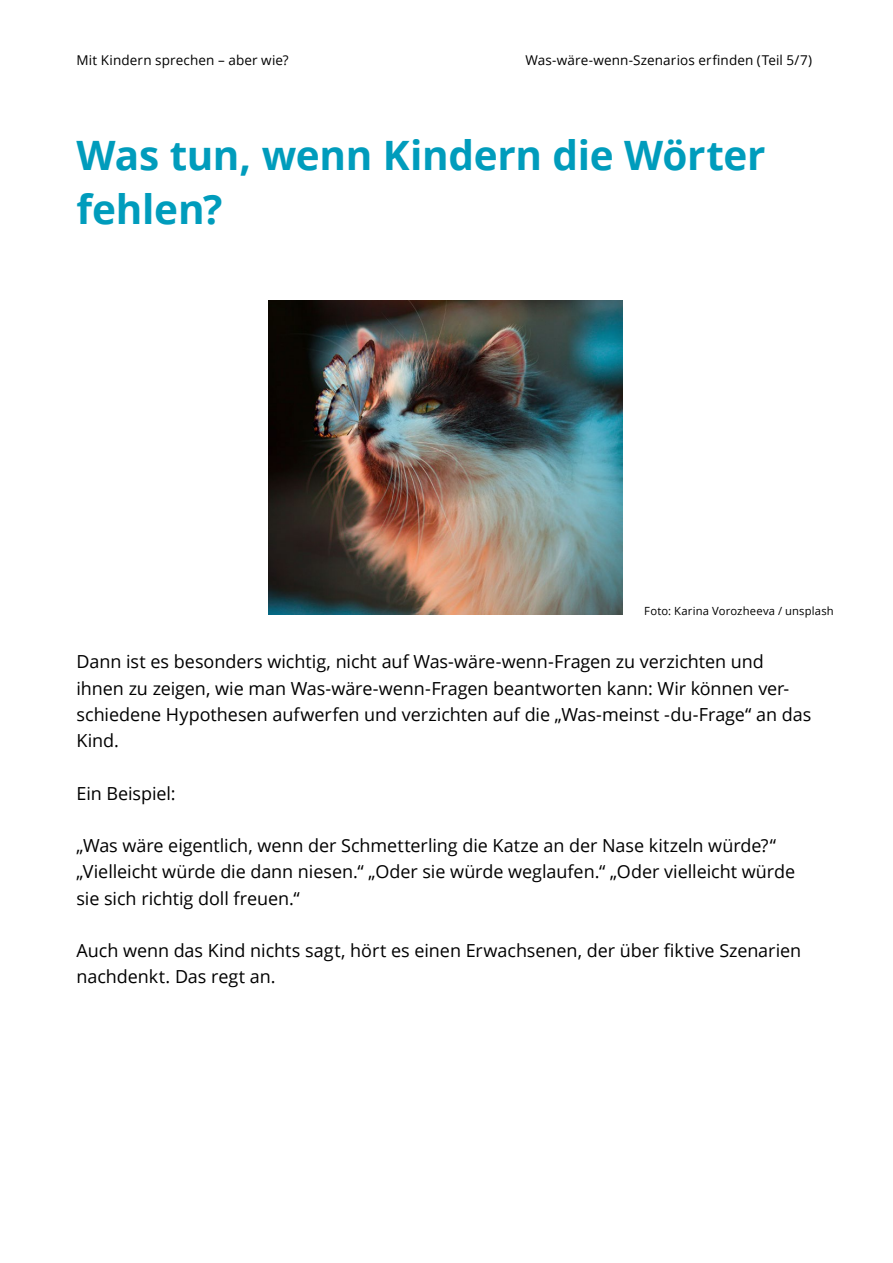
<style>
.page{position:relative;width:893px;height:1263px;background:#fff}
.page>*{position:absolute;margin:0;border:0;box-sizing:border-box;transform-origin:0 0}
.Überschrift_1{font:700 40.5px/54px "Open Sans";letter-spacing:-.01em;color:#009cbc}
.Grund_Text{font:18px/26.2px "Open Sans";letter-spacing:-.005em;color:#000}
.t1{font:13.5px "Open Sans";letter-spacing:.01em;color:#000}
.t2{font:11.25px "Open Sans";letter-spacing:.015em;color:#000}
</style>
<div class="page">
<img style="left:269px;top:301px;width:354px;height:313px">
<p class="t1" style="left:77px;top:50px;width:214px">Mit Kindern sprechen – aber wie?</p>
<p class="t1" style="left:525px;top:50px;width:288px">Was-wäre-wenn-Szenarios erfinden (Teil 5/7)</p>
<h1 class="Überschrift_1" style="left:77px;top:127px;width:691px">Was tun, wenn Kindern die Wörter fehlen?</h1>
<p class="t2" style="left:644px;top:603px;width:191px">Foto: Karina Vorozheeva / unsplash</p>
<p class="Grund_Text" style="left:77px;top:648px;width:736px">Dann ist es besonders wichtig, nicht auf Was-wäre-wenn-Fragen zu verzichten und ihnen zu zeigen, wie man Was-wäre-wenn-Fragen beantworten kann: Wir können ver&shy;schiedene Hypothesen aufwerfen und verzichten auf die „Was-meinst -du-Frage“ an das Kind.</p>
<p class="Grund_Text" style="left:77px;top:779px;width:101px">Ein Beispiel:</p>
<p class="Grund_Text" style="left:77px;top:832px;width:720px">„Was wäre eigentlich, wenn der Schmetterling die Katze an der Nase kitzeln würde?“ „Vielleicht würde die dann niesen.“ „Oder sie würde weglaufen.“ „Oder vielleicht würde sie sich richtig doll freuen.“</p>
<p class="Grund_Text" style="left:77px;top:937px;width:726px">Auch wenn das Kind nichts sagt, hört es einen Erwachsenen, der über fiktive Szenarien nachdenkt. Das regt an.</p>
</div>
